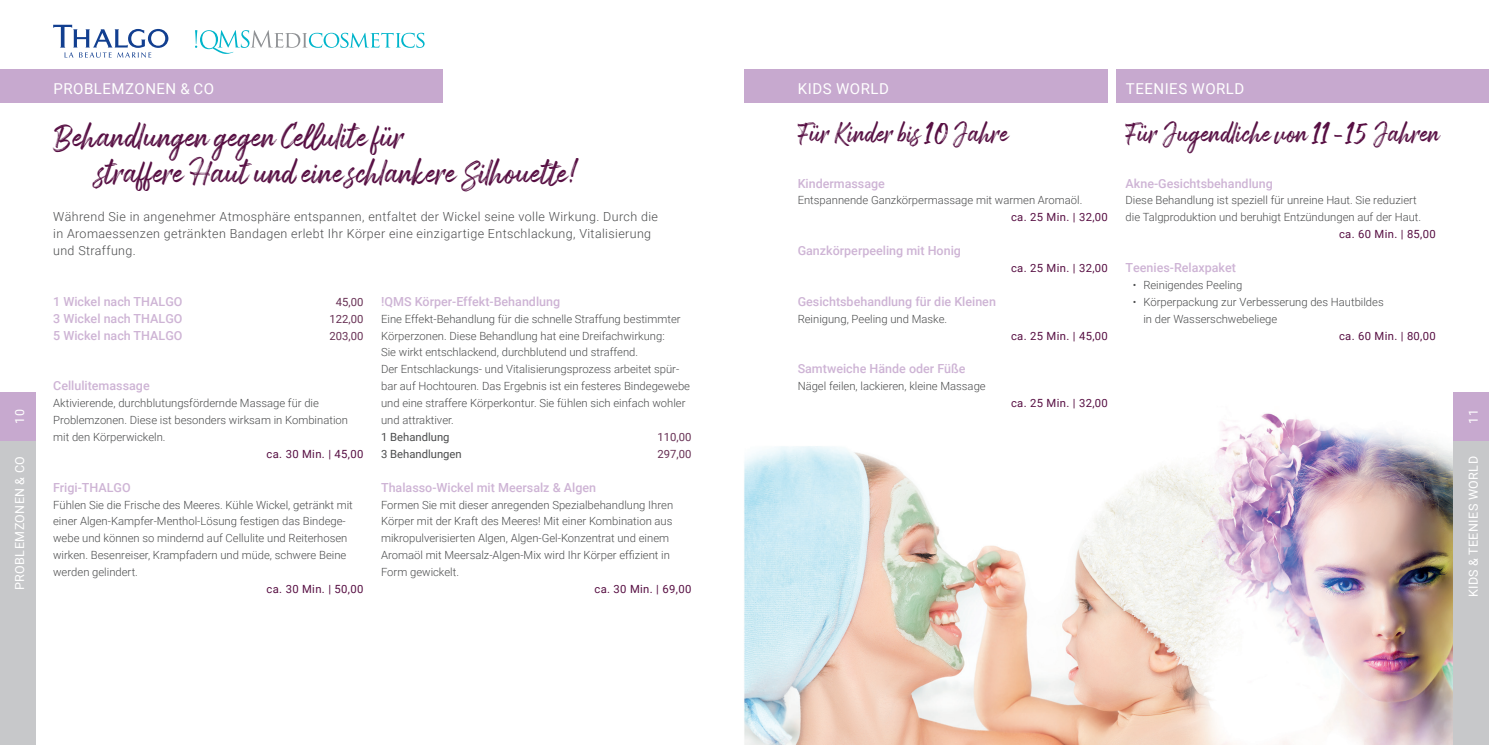
<style>
.page{position:relative;width:1489px;height:745px;background:#fff}
.page>*{position:absolute;margin:0;border:0;box-sizing:border-box;transform-origin:0 0}
.t1{font:30px/36px "Arsilon";color:#570f43}
.t2{font:25px "Arsilon";color:#570f43}
.t3{font:15px "Roboto";letter-spacing:.035em;color:#fff}
.t4{font:500 12.5px "Roboto";color:#ceb4d5}
.t5{font:300 12.5px/16.9px "Roboto";letter-spacing:.03em;color:#4b4c4d}
.t6{font:12.5px "Roboto";letter-spacing:.035em;color:#fff}
.t7{font:300 11.25px/16.9px "Roboto";color:#4b4c4d}
.t8{font:11.25px "Roboto";letter-spacing:.03em;color:#570f43}
.t9{font:11.25px "Roboto";color:#673054}
.t10{font:11.25px "Roboto";color:#4b4c4d}
</style>
<div class="page">
<img style="left:35px;top:24px;width:1418px;height:720px">
<div style="left:1453px;top:440px;width:35px;height:304px;background:#c7c8ca"></div>
<div style="left:0;top:440px;width:35px;height:304px;background:#c7c8ca"></div>
<div style="left:1453px;top:392px;width:35px;height:48px;background:#c7a9cf"></div>
<div style="left:0;top:392px;width:35px;height:48px;background:#c7a9cf"></div>
<div style="left:0;top:69px;width:443px;height:34px;background:#c7a9cf"></div>
<div style="left:744px;top:69px;width:363px;height:34px;background:#c7a9cf"></div>
<div style="left:1116px;top:69px;width:372px;height:34px;background:#c7a9cf"></div>
<svg style="left:53px;top:25px;width:115px;height:33px"></svg>
<svg style="left:195px;top:30px;width:229px;height:24px"></svg>
<p class="t6" style="left:11px;top:423px;width:16px;rotate:-90deg">10</p>
<p class="t6" style="left:11px;top:590px;width:135px;rotate:-90deg">PROBLEMZONEN &amp; CO</p>
<h3 class="t3" style="left:53px;top:78px;width:162px">PROBLEMZONEN &amp; CO</h3>
<h1 class="t1" style="left:98px;top:117px;width:485px;text-indent:-45px">Behandlungen gegen Cellulite für<br>straffere Haut und eine schlankere Silhouette!</h1>
<p class="t5" style="left:53px;top:208px;width:606px">Während Sie in angenehmer Atmosphäre entspannen, entfaltet der Wickel seine volle Wirkung. Durch die in Aromaessenzen getränkten Bandagen erlebt Ihr Körper eine einzigartige Entschlackung, Vitalisierung und Straffung.</p>
<p class="t4" style="left:53px;top:292px;width:131px">1 Wickel nach THALGO</p>
<p class="t9" style="left:336px;top:294px;width:29px">45,00</p>
<p class="t4" style="left:53px;top:309px;width:131px">3 Wickel nach THALGO</p>
<p class="t9" style="left:329px;top:310px;width:35px">122,00</p>
<p class="t4" style="left:53px;top:326px;width:131px">5 Wickel nach THALGO</p>
<p class="t9" style="left:329px;top:327px;width:35px">203,00</p>
<p class="t4" style="left:53px;top:377px;width:98px">Cellulitemassage</p>
<p class="t7" style="left:53px;top:394px;width:296px">Aktivierende, durchblutungsfördernde Massage für die<br>Problemzonen. Diese ist besonders wirksam in Kombination mit den Körperwickeln.</p>
<p class="t8" style="left:266px;top:445px;width:98px">ca. 30 Min. | 45,00</p>
<p class="t4" style="left:53px;top:478px;width:79px">Frigi-THALGO</p>
<p class="t7" style="left:53px;top:495px;width:301px">Fühlen Sie die Frische des Meeres. Kühle Wickel, getränkt mit einer Algen-Kampfer-Menthol-Lösung festigen das Bindege&shy;webe und können so mindernd auf Cellulite und Reiterhosen wirken. Besenreiser, Krampfadern und müde, schwere Beine werden gelindert.</p>
<p class="t8" style="left:266px;top:580px;width:98px">ca. 30 Min. | 50,00</p>
<p class="t4" style="left:381px;top:292px;width:180px">!QMS Körper-Effekt-Behandlung</p>
<p class="t7" style="left:381px;top:309px;width:310px">Eine Effekt-Behandlung für die schnelle Straffung bestimmter Körperzonen. Diese Behandlung hat eine Dreifachwirkung:<br>Sie wirkt entschlackend, durchblutend und straffend.<br>Der Entschlackungs- und Vitalisierungsprozess arbeitet spür&shy;bar auf Hochtouren. Das Ergebnis ist ein festeres Bindegewebe und eine straffere Körperkontur. Sie fühlen sich einfach wohler und attraktiver.</p>
<p class="t10" style="left:381px;top:429px;width:70px">1 Behandlung</p>
<p class="t9" style="left:657px;top:429px;width:35px">110,00</p>
<p class="t10" style="left:381px;top:445px;width:82px">3 Behandlungen</p>
<p class="t9" style="left:657px;top:445px;width:35px">297,00</p>
<p class="t4" style="left:381px;top:478px;width:216px">Thalasso-Wickel mit Meersalz &amp; Algen</p>
<p class="t7" style="left:381px;top:495px;width:293px">Formen Sie mit dieser anregenden Spezialbehandlung Ihren Körper mit der Kraft des Meeres! Mit einer Kombination aus mikropulverisierten Algen, Algen-Gel-Konzentrat und einem Aromaöl mit Meersalz-Algen-Mix wird Ihr Körper effizient in Form gewickelt.</p>
<p class="t8" style="left:594px;top:580px;width:98px">ca. 30 Min. | 69,00</p>
<h3 class="t3" style="left:798px;top:78px;width:92px">KIDS WORLD</h3>
<h3 class="t3" style="left:1125px;top:78px;width:120px">TEENIES WORLD</h3>
<h2 class="t2" style="left:797px;top:118px;width:212px">Für Kinder bis 10 Jahre</h2>
<h2 class="t2" style="left:1125px;top:118px;width:316px">Für Jugendliche von 11-15 Jahren</h2>
<p class="t4" style="left:797px;top:174px;width:89px">Kindermassage</p>
<p class="t7" style="left:797px;top:191px;width:286px">Entspannende Ganzkörpermassage mit warmen Aromaöl.</p>
<p class="t8" style="left:1011px;top:209px;width:98px">ca. 25 Min. | 32,00</p>
<p class="t4" style="left:797px;top:242px;width:165px">Ganzkörperpeeling mit Honig</p>
<p class="t8" style="left:1011px;top:260px;width:98px">ca. 25 Min. | 32,00</p>
<p class="t4" style="left:797px;top:292px;width:200px">Gesichtsbehandlung für die Kleinen</p>
<p class="t7" style="left:797px;top:309px;width:151px">Reinigung, Peeling und Maske.</p>
<p class="t8" style="left:1011px;top:327px;width:98px">ca. 25 Min. | 45,00</p>
<p class="t4" style="left:797px;top:360px;width:169px">Samtweiche Hände oder Füße</p>
<p class="t7" style="left:797px;top:377px;width:189px">Nägel feilen, lackieren, kleine Massage</p>
<p class="t8" style="left:1011px;top:395px;width:98px">ca. 25 Min. | 32,00</p>
<p class="t4" style="left:1125px;top:174px;width:149px">Akne-Gesichtsbehandlung</p>
<p class="t7" style="left:1125px;top:191px;width:297px">Diese Behandlung ist speziell für unreine Haut. Sie reduziert die Talgproduktion und beruhigt Entzündungen auf der Haut.</p>
<p class="t8" style="left:1338px;top:226px;width:98px">ca. 60 Min. | 85,00</p>
<p class="t4" style="left:1125px;top:258px;width:112px">Teenies-Relaxpaket</p>
<p class="t7" style="left:1132px;top:276px;width:111px">• Reinigendes Peeling</p>
<p class="t7" style="left:1143px;top:293px;width:242px;text-indent:-11px">• Körperpackung zur Verbesserung des Hautbildes in der Wasserschwebeliege</p>
<p class="t8" style="left:1338px;top:327px;width:98px">ca. 60 Min. | 80,00</p>
<p class="t6" style="left:1464px;top:423px;width:16px;rotate:-90deg">11</p>
<p class="t6" style="left:1464px;top:597px;width:143px;rotate:-90deg">KIDS &amp; TEENIES WORLD</p>
</div>
